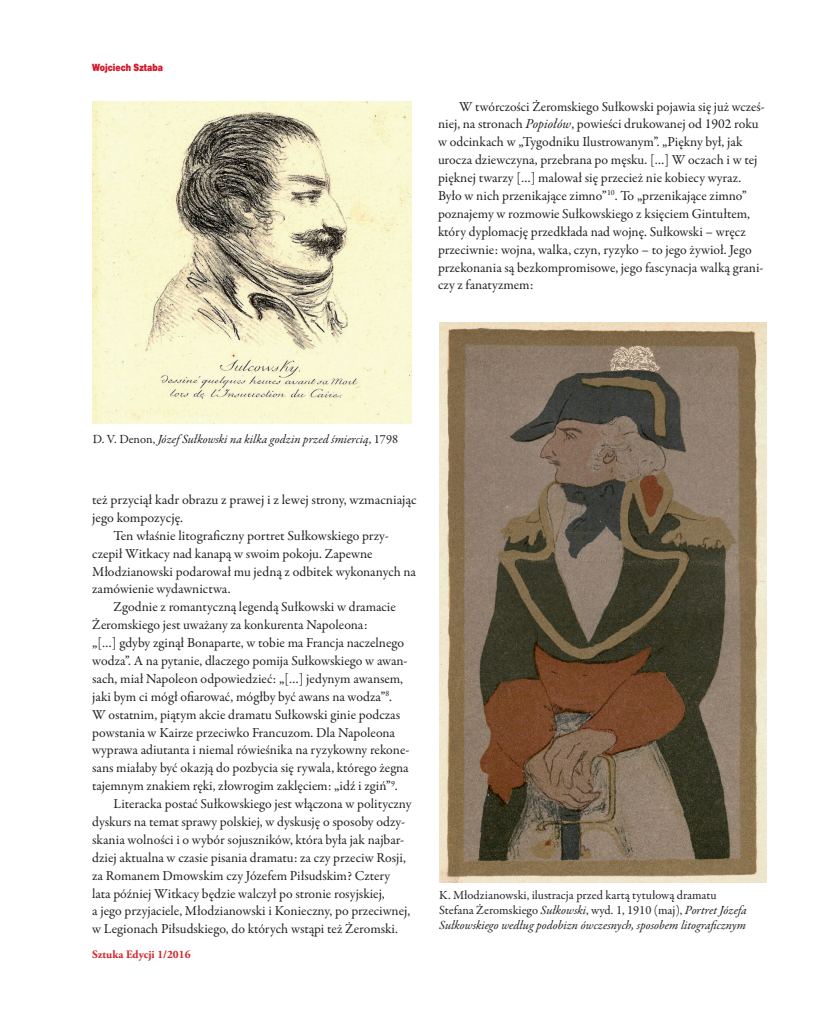
<style>
.page{position:relative;width:837px;height:1014px;background:#fff}
.page>*{position:absolute;margin:0;border:0;box-sizing:border-box;transform-origin:0 0}
.t1{font:13.75px/17.9px "Garamond Premr Pro";color:#231f20}
.t2{font:12.5px/15px "Garamond Premr Pro";color:#231f20}
.t3{font:italic 12.5px "Garamond Premr Pro";color:#231f20}
.t4{font:700 11.25px "Adobe Garamond Pro";color:#d1232a}
.t5{font:10px "Switzer C Cnd EFN Black";color:#d61828}
.s1{font-style:italic}
.s2{font-style:normal}
</style>
<div class="page">
<img style="left:93px;top:101px;width:318px;height:322px">
<img style="left:439px;top:322px;width:326px;height:560px">
<p class="t5" style="left:92px;top:61px;width:72px">Wojciech Sztaba</p>
<p class="t1" style="left:438px;top:98px;width:328px;text-indent:21px">W twórczości Żeromskiego Sułkowski pojawia się już wcześ&shy;niej, na stronach <span class="s1">Popiołów</span>, powieści drukowanej od 1902 roku w odcinkach w „Tygodniku Ilustrowanym”. „Piękny był, jak urocza dziewczyna, przebrana po męsku. […] W oczach i w tej pięknej twarzy […] malował się przecież nie kobiecy wyraz.<br>Było w nich przenikające zimno”<sup>10</sup>. To „przenikające zimno” poznajemy w rozmowie Sułkowskiego z księciem Gintułtem, który dyplomację przedkłada nad wojnę. Sułkowski – wręcz przeciwnie: wojna, walka, czyn, ryzyko – to jego żywioł. Jego przekonania są bezkompromisowe, jego fascynacja walką grani&shy;czy z fanatyzmem:</p>
<p class="t3" style="left:93px;top:431px;width:307px"><span class="s2">D. V. Denon,</span> Józef Sułkowski na kilka godzin przed śmiercią<span class="s2">, 1798</span></p>
<p class="t1" style="left:92px;top:491px;width:326px">też przyciął kadr obrazu z prawej i z lewej strony, wzmacniając</p>
<p class="t1" style="left:92px;top:509px;width:92px">jego kompozycję.</p>
<p class="t1" style="left:113px;top:527px;width:277px">Ten właśnie litograficzny portret Sułkowskiego przy-</p>
<p class="t1" style="left:92px;top:544px;width:282px">czepił Witkacy nad kanapą w swoim pokoju. Zapewne</p>
<p class="t1" style="left:92px;top:562px;width:325px">Młodzianowski podarował mu jedną z odbitek wykonanych na</p>
<p class="t1" style="left:92px;top:580px;width:140px">zamówienie wydawnictwa.</p>
<p class="t1" style="left:113px;top:598px;width:284px">Zgodnie z romantyczną legendą Sułkowski w dramacie</p>
<p class="t1" style="left:92px;top:616px;width:276px">Żeromskiego jest uważany za konkurenta Napoleona:</p>
<p class="t1" style="left:92px;top:634px;width:313px">„[…] gdyby zginął Bonaparte, w tobie ma Francja naczelnego</p>
<p class="t1" style="left:92px;top:652px;width:317px">wodza”. A na pytanie, dlaczego pomija Sułkowskiego w awan-</p>
<p class="t1" style="left:92px;top:670px;width:312px">sach, miał Napoleon odpowiedzieć: „[…] jedynym awansem,</p>
<p class="t1" style="left:92px;top:687px;width:301px">jaki bym ci mógł ofiarować, mógłby być awans na wodza”<sup>8</sup>.</p>
<p class="t1" style="left:92px;top:705px;width:309px">W ostatnim, piątym akcie dramatu Sułkowski ginie podczas</p>
<p class="t1" style="left:92px;top:723px;width:304px">powstania w Kairze przeciwko Francuzom. Dla Napoleona</p>
<p class="t1" style="left:92px;top:741px;width:318px">wyprawa adiutanta i niemal rówieśnika na ryzykowny rekone-</p>
<p class="t1" style="left:92px;top:759px;width:318px">sans miałaby być okazją do pozbycia się rywala, którego żegna</p>
<p class="t1" style="left:92px;top:777px;width:307px">tajemnym znakiem ręki, złowrogim zaklęciem: „idź i zgiń”<sup>9</sup>.</p>
<p class="t1" style="left:113px;top:795px;width:299px">Literacka postać Sułkowskiego jest włączona w polityczny</p>
<p class="t1" style="left:92px;top:813px;width:314px">dyskurs na temat sprawy polskiej, w dyskusję o sposoby odzy-</p>
<p class="t1" style="left:92px;top:830px;width:313px">skania wolności i o wybór sojuszników, która była jak najbar-</p>
<p class="t1" style="left:92px;top:848px;width:315px">dziej aktualna w czasie pisania dramatu: za czy przeciw Rosji,</p>
<p class="t1" style="left:92px;top:866px;width:299px">za Romanem Dmowskim czy Józefem Piłsudskim? Cztery</p>
<p class="t1" style="left:92px;top:884px;width:294px">lata później Witkacy będzie walczył po stronie rosyjskiej,</p>
<p class="t1" style="left:92px;top:902px;width:319px">a jego przyjaciele, Młodzianowski i Konieczny, po przeciwnej,</p>
<p class="t1" style="left:92px;top:920px;width:307px">w Legionach Piłsudskiego, do których wstąpi też Żeromski.</p>
<p class="t4" style="left:92px;top:948px;width:100px">Sztuka Edycji 1/2016</p>
<p class="t2" style="left:439px;top:887px;width:309px">K. Młodzianowski, ilustracja przed kartą tytułową dramatu<br>Stefana Żeromskiego <span class="s1">Sułkowski</span>, wyd. 1, 1910 (maj), <span class="s1">Portret Józefa<br>Sułkowskiego według podobizn ówczesnych, sposobem litograficznym</span></p>
</div>
